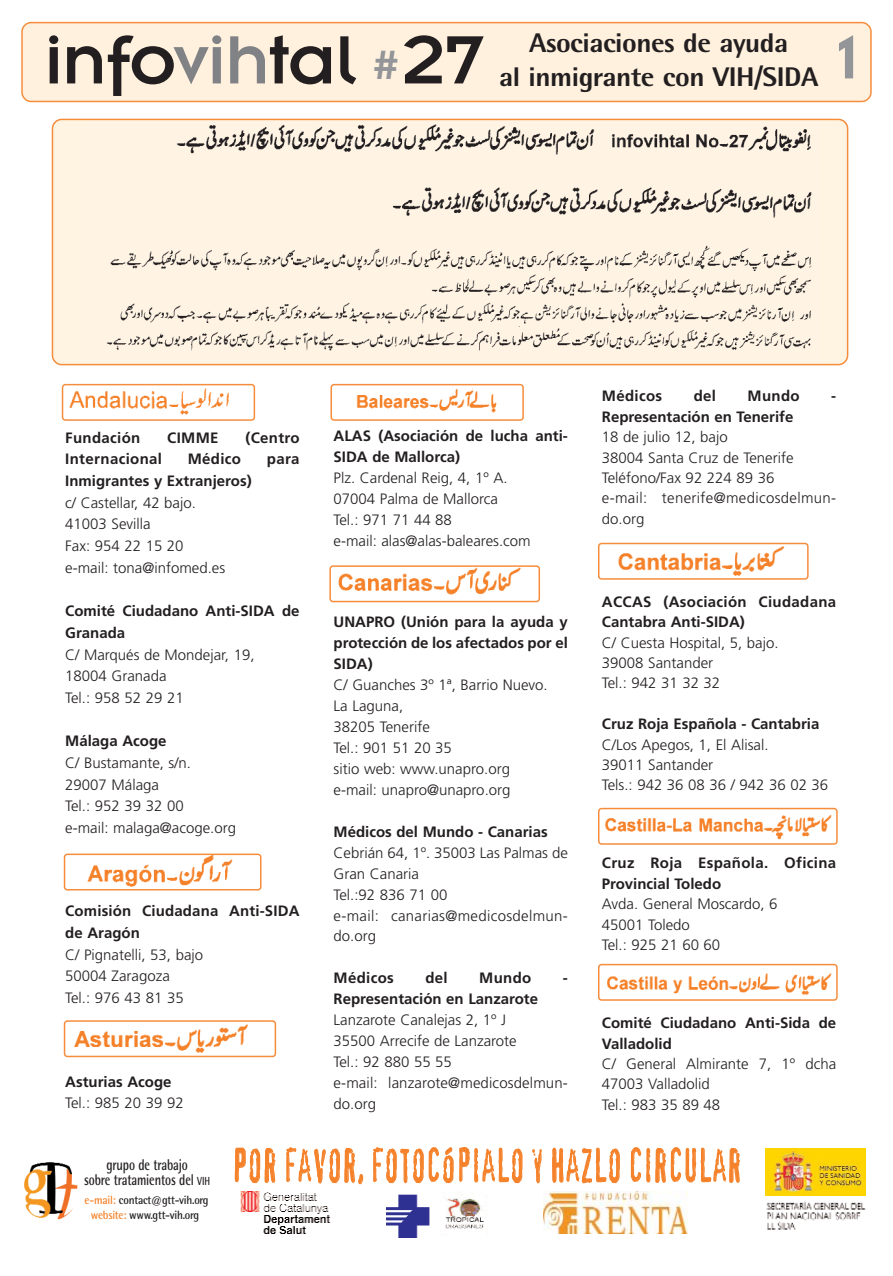
<style>
.page{position:relative;width:893px;height:1276px;background:#fff}
.page>*{position:absolute;margin:0;border:0;box-sizing:border-box;transform-origin:0 0}
.t1{font:75px "Insignia A";letter-spacing:-.015em;color:#231f20;scale:1.05 1}
.t2{font:67.5px "Insignia A";color:#939598;scale:1.05 1}
.t3{font:45px "Confidential";color:#f5822a;scale:.67 1}
.t4{font:800 27px "Rotis Semi Sans";letter-spacing:-.015em;color:#231f20;scale:1.05 1}
.t5{font:700 15.6px/15px "Rotis Semi Sans";letter-spacing:-.01em;color:#231f20;text-align:center;scale:.77 1}
.t6{font:300 15px/21px "Frutiger";color:#231f20}
.t7{font:700 15px/21px "Frutiger";color:#231f20}
.t8{font:700 15px/20.4px "Frutiger";letter-spacing:.02em;color:#231f20}
.t9{font:700 12px/15px "Rotis Semi Sans";letter-spacing:-.02em;color:#231f20;text-align:center;scale:.91 1}
.s1{color:#808285}
.s2{font-size:45px;color:#939598}
.s3{font-size:11.7px}
.s4{color:#f5822a}
</style>
<div class="page">
<svg style="left:52px;top:119px;width:796px;height:246px;background:#f1e4d4"></svg>
<div style="left:21px;top:22px;width:851px;height:80px;background:#fff1de"></div>
<svg style="left:62px;top:384px;width:193px;height:37px"></svg>
<svg style="left:330px;top:384px;width:194px;height:37px"></svg>
<svg style="left:329px;top:565px;width:211px;height:37px"></svg>
<svg style="left:598px;top:543px;width:211px;height:36px"></svg>
<svg style="left:598px;top:808px;width:240px;height:36px"></svg>
<svg style="left:598px;top:964px;width:240px;height:36px"></svg>
<svg style="left:64px;top:853px;width:197px;height:37px"></svg>
<svg style="left:64px;top:1020px;width:212px;height:37px"></svg>
<img style="left:240px;top:1191px;width:91px;height:43px">
<img style="left:386px;top:1194px;width:98px;height:43px">
<img style="left:543px;top:1191px;width:144px;height:42px">
<img style="left:24px;top:1162px;width:54px;height:58px">
<img style="left:765px;top:1148px;width:100px;height:47px">
<img style="left:766px;top:1201px;width:99px;height:29px">
<h1 class="t1" style="left:44px;top:36px;width:420px">info<span class="s1">vih</span>tal <span class="s2">#</span>27</h1>
<h3 class="t4" style="left:529px;top:33px;width:248px">Asociaciones de ayuda</h3>
<h3 class="t4" style="left:499px;top:67px;width:306px">al inmigrante con VIH/SIDA</h3>
<h2 class="t2" style="left:837px;top:36px;width:23px">1</h2>
<p class="t8" style="left:65px;top:428px;width:77px">Fundación</p>
<p class="t7" style="left:167px;top:428px;width:53px">CIMME</p>
<p class="t7" style="left:245px;top:428px;width:56px">(Centro</p>
<p class="t8" style="left:65px;top:450px;width:98px">Internacional</p>
<p class="t7" style="left:188px;top:450px;width:55px">Médico</p>
<p class="t7" style="left:267px;top:450px;width:34px">para</p>
<p class="t7" style="left:65px;top:471px;width:188px">Inmigrantes y Extranjeros)</p>
<p class="t6" style="left:65px;top:493px;width:161px;line-height:21.8px">c/ Castellar, 42 bajo.<br>41003 Sevilla<br>Fax: 954 22 15 20 e-mail: tona@infomed.es</p>
<p class="t7" style="left:65px;top:601px;width:236px;line-height:21.8px">Comité Ciudadano Anti-SIDA de<br>Granada</p>
<p class="t6" style="left:65px;top:644px;width:191px;line-height:21.8px">C/ Marqués de Mondejar, 19,<br>18004 Granada<br>Tel.: 958 52 29 21</p>
<p class="t7" style="left:65px;top:731px;width:103px">Málaga Acoge</p>
<p class="t6" style="left:65px;top:753px;width:172px;line-height:21.8px">C/ Bustamante, s/n.<br>29007 Málaga<br>Tel.: 952 39 32 00<br>e-mail: malaga@acoge.org</p>
<p class="t7" style="left:65px;top:901px;width:236px;line-height:21.8px">Comisión Ciudadana Anti-SIDA de Aragón</p>
<p class="t6" style="left:65px;top:945px;width:139px;line-height:21.8px">C/ Pignatelli, 53, bajo<br>50004 Zaragoza<br>Tel.: 976 43 81 35</p>
<p class="t7" style="left:65px;top:1072px;width:108px">Asturias Acoge</p>
<p class="t6" style="left:65px;top:1093px;width:120px">Tel.: 985 20 39 92</p>
<p class="t7" style="left:334px;top:427px;width:236px">ALAS (Asociación de lucha anti-<br>SIDA de Mallorca)</p>
<p class="t6" style="left:334px;top:469px;width:199px">Plz. Cardenal Reig, 4, 1º A.<br>07004 Palma de Mallorca<br>Tel.: 971 71 44 88<br>e-mail: alas@alas-baleares.com</p>
<p class="t7" style="left:334px;top:612px;width:236px;text-align:justify">UNAPRO (Unión para la ayuda y protección de los afectados por el SIDA)</p>
<p class="t6" style="left:334px;top:675px;width:216px">C/ Guanches 3º 1ª, Barrio Nuevo.<br>La Laguna,<br>38205 Tenerife<br>Tel.: 901 51 20 35<br>sitio web: www.unapro.org e-mail: unapro@unapro.org</p>
<p class="t7" style="left:334px;top:822px;width:216px">Médicos del Mundo - Canarias</p>
<p class="t6" style="left:334px;top:843px;width:236px">Cebrián 64, 1º. 35003 Las Palmas de<br>Gran Canaria<br>Tel.:92 836 71 00<br>e-mail: canarias@medicosdelmun&shy;do.org</p>
<p class="t8" style="left:334px;top:969px;width:62px">Médicos</p>
<p class="t7" style="left:425px;top:969px;width:24px">del</p>
<p class="t7" style="left:479px;top:969px;width:54px">Mundo</p>
<p class="t7" style="left:563px;top:969px;width:6px">-</p>
<p class="t7" style="left:334px;top:990px;width:206px">Representación en Lanzarote</p>
<p class="t6" style="left:334px;top:1011px;width:236px">Lanzarote Canalejas 2, 1º J<br>35500 Arrecife de Lanzarote<br>Tel.: 92 880 55 55<br>e-mail: lanzarote@medicosdelmun&shy;do.org</p>
<p class="t8" style="left:602px;top:387px;width:62px">Médicos</p>
<p class="t7" style="left:694px;top:387px;width:24px">del</p>
<p class="t7" style="left:748px;top:387px;width:54px">Mundo</p>
<p class="t7" style="left:831px;top:387px;width:6px">-</p>
<p class="t7" style="left:602px;top:407px;width:193px">Representación en Tenerife</p>
<p class="t6" style="left:602px;top:428px;width:236px;line-height:20.4px">18 de julio 12, bajo<br>38004 Santa Cruz de Tenerife<br>Teléfono/Fax 92 224 89 36<br>e-mail: tenerife@medicosdelmun&shy;do.org</p>
<p class="t8" style="left:602px;top:593px;width:236px">ACCAS (Asociación Ciudadana<br>Cantabra Anti-SIDA)</p>
<p class="t6" style="left:602px;top:633px;width:178px;line-height:20.4px">C/ Cuesta Hospital, 5, bajo.<br>39008 Santander<br>Tel.: 942 31 32 32</p>
<p class="t7" style="left:602px;top:714px;width:219px">Cruz Roja Española - Cantabria</p>
<p class="t6" style="left:602px;top:735px;width:228px;line-height:20.4px">C/Los Apegos, 1, El Alisal.<br>39011 Santander<br>Tels.: 942 36 08 36 / 942 36 02 36</p>
<p class="t8" style="left:602px;top:854px;width:236px">Cruz Roja Española. Oficina<br>Provincial Toledo</p>
<p class="t6" style="left:602px;top:895px;width:177px;line-height:20.4px">Avda. General Moscardo, 6<br>45001 Toledo<br>Tel.: 925 21 60 60</p>
<p class="t7" style="left:602px;top:1014px;width:236px;line-height:20.4px">Comité Ciudadano Anti-Sida de<br>Valladolid</p>
<p class="t6" style="left:602px;top:1054px;width:236px;line-height:20.4px">C/ General Almirante 7, 1º dcha<br>47003 Valladolid<br>Tel.: 983 35 89 48</p>
<p class="t5" style="left:84px;top:1158px;width:165px">grupo de trabajo<br>sobre tratamientos del <span class="s3">VIH</span></p>
<p class="t9" style="left:85px;top:1193px;width:138px"><span class="s4">e-mail:</span> contact@gtt-vih.org <span class="s4">website:</span> www.gtt-vih.org</p>
<h3 class="t3" style="left:232px;top:1140px;width:762px">POR FAVOR, FOTOCÓPIALO Y HAZLO CIRCULAR</h3>
</div>
